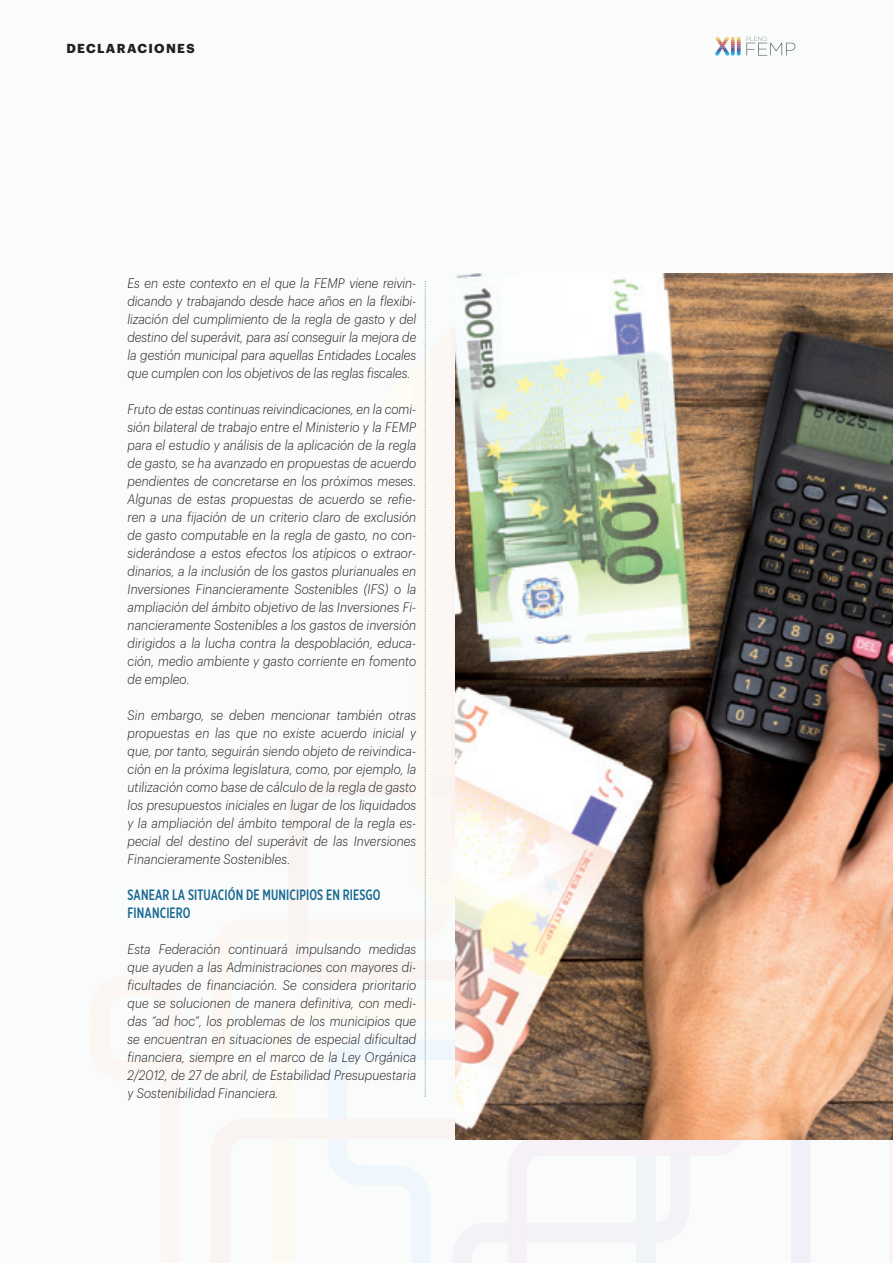
<style>
.page{position:relative;width:893px;height:1263px;background:#fafbfb}
.page>*{position:absolute;margin:0;border:0;box-sizing:border-box;transform-origin:0 0}
.t1{font:500 15px/18px "Gotham X Narrow";letter-spacing:.01em;color:#166791;scale:.9 1}
.t2{font:italic 300 13.5px/18px "Graphik";letter-spacing:.01em;color:#231f20;text-align:justify;scale:.9 1}
.t3{font:700 12.75px "Graphik";letter-spacing:.105em;color:#231f20}
</style>
<div class="page">
<svg style="left:791px;top:1139px;width:102px;height:124px"></svg>
<svg style="left:715px;top:37px;width:80px;height:19px"></svg>
<svg style="left:328px;top:281px;width:362px;height:982px"></svg>
<img style="left:455px;top:274px;width:438px;height:865px">
<p class="t3" style="left:66px;top:39px;width:130px">DECLARACIONES</p>
<p class="t2" style="left:128px;top:273px;width:322px">Es en este contexto en el que la FEMP viene reivin&shy;dicando y trabajando desde hace años en la flexibi&shy;lización del cumplimiento de la regla de gasto y del destino del superávit, para así conseguir la mejora de la gestión municipal para aquellas Entidades Locales que cumplen con los objetivos de las reglas fiscales.</p>
<p class="t2" style="left:128px;top:399px;width:322px">Fruto de estas continuas reivindicaciones, en la comi&shy;sión bilateral de trabajo entre el Ministerio y la FEMP para el estudio y análisis de la aplicación de la regla de gasto, se ha avanzado en propuestas de acuerdo pendientes de concretarse en los próximos meses.<br>Algunas de estas propuestas de acuerdo se refie&shy;ren a una fijación de un criterio claro de exclusión de gasto computable en la regla de gasto, no con&shy;siderándose a estos efectos los atípicos o extraor&shy;dinarios, a la inclusión de los gastos plurianuales en Inversiones Financieramente Sostenibles (IFS) o la ampliación del ámbito objetivo de las Inversiones Fi&shy;nancieramente Sostenibles a los gastos de inversión dirigidos a la lucha contra la despoblación, educa&shy;ción, medio ambiente y gasto corriente en fomento de empleo.</p>
<p class="t2" style="left:128px;top:705px;width:322px">Sin embargo, se deben mencionar también otras propuestas en las que no existe acuerdo inicial y que, por tanto, seguirán siendo objeto de reivindica&shy;ción en la próxima legislatura, como, por ejemplo, la utilización como base de cálculo de la regla de gasto los presupuestos iniciales en lugar de los liquidados y la ampliación del ámbito temporal de la regla es&shy;pecial del destino del superávit de las Inversiones Financieramente Sostenibles.</p>
<p class="t1" style="left:128px;top:886px;width:283px">SANEAR LA SITUACIÓN DE MUNICIPIOS EN RIESGO<br>FINANCIERO</p>
<p class="t2" style="left:128px;top:939px;width:322px">Esta Federación continuará impulsando medidas que ayuden a las Administraciones con mayores di&shy;ficultades de financiación. Se considera prioritario que se solucionen de manera definitiva, con medi&shy;das “ad hoc”, los problemas de los municipios que se encuentran en situaciones de especial dificultad financiera, siempre en el marco de la Ley Orgánica 2/2012, de 27 de abril, de Estabilidad Presupuestaria y Sostenibilidad Financiera.</p>
</div>
